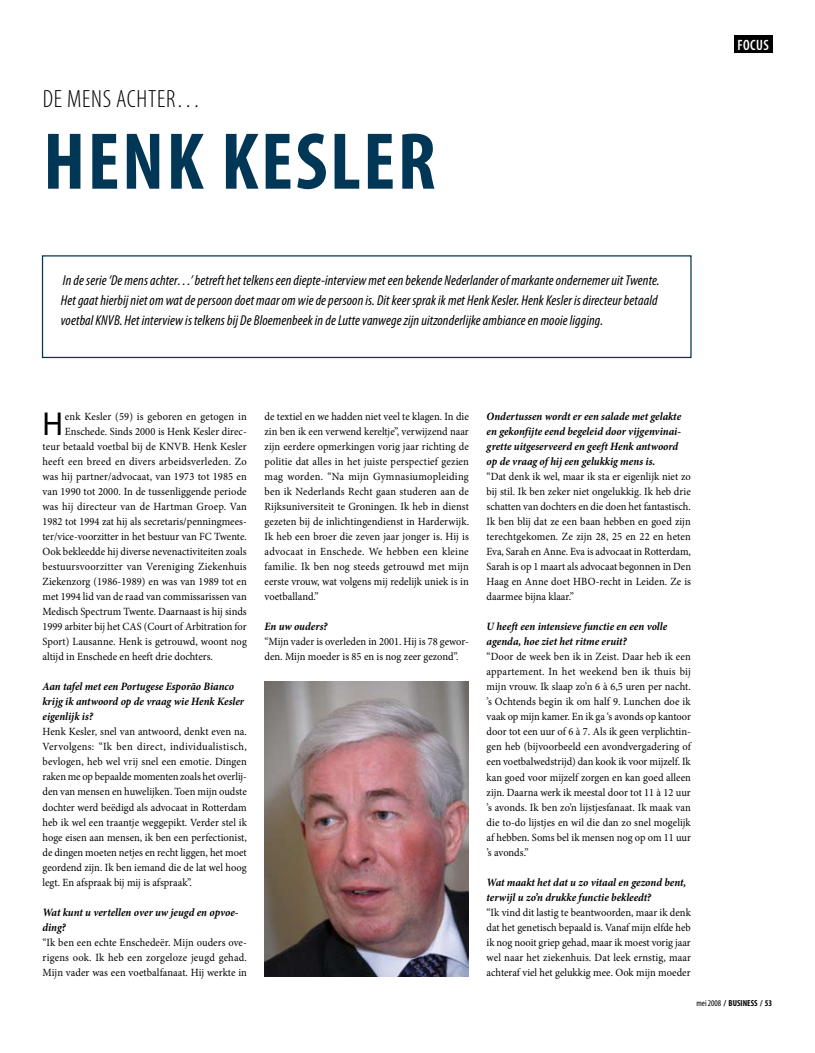
<style>
.page{position:relative;width:815px;height:1053px;background:#fff}
.page>*{position:absolute;margin:0;border:0;box-sizing:border-box;transform-origin:0 0}
.t1{font:700 condensed 81.25px "Myriad Pro";color:#003656}
.t2{font:33.25px "Myriad Pro";color:#000;scale:.95 1}
.t3{font:300 condensed 25px "Myriad Pro";letter-spacing:.03em;color:#000}
.t4{font:600 condensed 15px "Myriad Pro";letter-spacing:.03em;color:#fff;scale:.95 1}
.t5{font:italic condensed 14.38px/20px "Myriad Pro";letter-spacing:.01em;color:#000}
.t6{font:italic 700 11.25px/15px "Minion Pro";color:#000;scale:.95 1}
.t7{font:11px/15px "Minion Pro";color:#000;text-align:justify;scale:.95 1}
.t8{font:11px "Minion Pro";letter-spacing:.02em;color:#000;scale:.95 1}
.t9{font:11px "Minion Pro";letter-spacing:.025em;color:#000;scale:.95 1}
.t10{font:700 condensed 8.75px "Myriad Pro";color:#000}
.s1{font-weight:400}
</style>
<div class="page">
<div style="left:734px;top:35px;width:38px;height:18px;background:#000"></div>
<div style="left:42px;top:255px;width:650px;height:103px;border:1px solid #003656"></div>
<img style="left:265px;top:681px;width:204px;height:295px">
<h3 class="t3" style="left:43px;top:84px;width:160px">DE MENS ACHTER…</h3>
<h1 class="t1" style="left:43px;top:111px;width:394px">HENK KESLER</h1>
<p class="t5" style="left:61px;top:270px;width:600px">In de serie ‘De mens achter…’ betreft het telkens een diepte-interview met een bekende Nederlander of markante ondernemer uit Twente.<br>Het gaat hierbij niet om wat de persoon doet maar om wie de persoon is. Dit keer sprak ik met Henk Kesler. Henk Kesler is directeur betaald voetbal KNVB. Het interview is telkens bij De Bloemenbeek in de Lutte vanwege zijn uitzonderlijke ambiance en mooie ligging.</p>
<h2 class="t2" style="left:43px;top:403px;width:23px">H</h2>
<p class="t8" style="left:65px;top:409px;width:193px">enk Kesler (59) is geboren en getogen in</p>
<p class="t7" style="left:65px;top:424px;width:193px">Enschede. Sinds 2000 is Henk Kesler direc-</p>
<p class="t7" style="left:43px;top:439px;width:216px">teur betaald voetbal bij de KNVB. Henk Kesler</p>
<p class="t8" style="left:43px;top:454px;width:217px">heeft een breed en divers arbeidsverleden. Zo</p>
<p class="t7" style="left:43px;top:469px;width:217px">was hij partner/advocaat, van 1973 tot 1985 en</p>
<p class="t7" style="left:43px;top:484px;width:216px">van 1990 tot 2000. In de tussenliggende periode</p>
<p class="t8" style="left:43px;top:499px;width:217px">was hij directeur van de Hartman Groep. Van</p>
<p class="t7" style="left:43px;top:514px;width:217px">1982 tot 1994 zat hij als secretaris/penningmees-</p>
<p class="t7" style="left:43px;top:529px;width:217px">ter/vice-voorzitter in het bestuur van FC Twente.</p>
<p class="t7" style="left:43px;top:544px;width:216px">Ook bekleedde hij diverse nevenactiviteiten zoals</p>
<p class="t9" style="left:43px;top:559px;width:217px">bestuursvoorzitter van Vereniging Ziekenhuis</p>
<p class="t7" style="left:43px;top:574px;width:217px">Ziekenzorg (1986-1989) en was van 1989 tot en</p>
<p class="t7" style="left:43px;top:589px;width:217px">met 1994 lid van de raad van commissarissen van</p>
<p class="t7" style="left:43px;top:604px;width:216px">Medisch Spectrum Twente. Daarnaast is hij sinds</p>
<p class="t7" style="left:43px;top:619px;width:216px">1999 arbiter bij het CAS (Court of Arbitration for</p>
<p class="t7" style="left:43px;top:634px;width:217px">Sport) Lausanne. Henk is getrouwd, woont nog</p>
<p class="t7" style="left:43px;top:649px;width:181px">altijd in Enschede en heeft drie dochters.</p>
<p class="t6" style="left:43px;top:679px;width:214px">Aan tafel met een Portugese Esporão Bianco krijg ik antwoord op de vraag wie Henk Kesler eigenlijk is?</p>
<p class="t7" style="left:43px;top:724px;width:217px">Henk Kesler, snel van antwoord, denkt even na.<br>Vervolgens: “Ik ben direct, individualistisch, bevlogen, heb wel vrij snel een emotie. Dingen raken me op bepaalde momenten zoals het overlij&shy;den van mensen en huwelijken. Toen mijn oudste dochter werd beëdigd als advocaat in Rotterdam heb ik wel een traantje weggepikt. Verder stel ik hoge eisen aan mensen, ik ben een perfectionist, de dingen moeten netjes en recht liggen, het moet geordend zijn. Ik ben iemand die de lat wel hoog legt. En afspraak bij mij is afspraak”.</p>
<p class="t6" style="left:43px;top:904px;width:208px">Wat kunt u vertellen over uw jeugd en opvoe&shy;ding?</p>
<p class="t7" style="left:43px;top:934px;width:217px">“Ik ben een echte Enschedeër. Mijn ouders ove&shy;rigens ook. Ik heb een zorgeloze jeugd gehad.<br>Mijn vader was een voetbalfanaat. Hij werkte in</p>
<p class="t7" style="left:265px;top:409px;width:217px">de textiel en we hadden niet veel te klagen. In die zin ben ik een verwend kereltje”, verwijzend naar zijn eerdere opmerkingen vorig jaar richting de politie dat alles in het juiste perspectief gezien mag worden. “Na mijn Gymnasiumopleiding ben ik Nederlands Recht gaan studeren aan de Rijksuniversiteit te Groningen. Ik heb in dienst gezeten bij de inlichtingendienst in Harderwijk.<br>Ik heb een broer die zeven jaar jonger is. Hij is advocaat in Enschede. We hebben een kleine familie. Ik ben nog steeds getrouwd met mijn eerste vrouw, wat volgens mij redelijk uniek is in voetballand.”</p>
<p class="t6" style="left:265px;top:619px;width:68px">En uw ouders?</p>
<p class="t7" style="left:265px;top:634px;width:217px">“Mijn vader is overleden in 2001. Hij is 78 gewor&shy;den. Mijn moeder is 85 en is nog zeer gezond”.</p>
<p class="t6" style="left:487px;top:409px;width:206px">Ondertussen wordt er een salade met gelakte en gekonfijte eend begeleid door vijgenvinai&shy;grette uitgeserveerd en geeft Henk antwoord op de vraag of hij een gelukkig mens is.</p>
<p class="t7" style="left:487px;top:469px;width:217px">“Dat denk ik wel, maar ik sta er eigenlijk niet zo bij stil. Ik ben zeker niet ongelukkig. Ik heb drie schatten van dochters en die doen het fantastisch.<br>Ik ben blij dat ze een baan hebben en goed zijn terechtgekomen. Ze zijn 28, 25 en 22 en heten Eva, Sarah en Anne. Eva is advocaat in Rotterdam, Sarah is op 1 maart als advocaat begonnen in Den Haag en Anne doet HBO-recht in Leiden. Ze is daarmee bijna klaar.”</p>
<p class="t6" style="left:487px;top:619px;width:192px">U heeft een intensieve functie en een volle agenda, hoe ziet het ritme eruit?</p>
<p class="t7" style="left:487px;top:649px;width:217px">“Door de week ben ik in Zeist. Daar heb ik een appartement. In het weekend ben ik thuis bij mijn vrouw. Ik slaap zo’n 6 à 6,5 uren per nacht. ’s Ochtends begin ik om half 9. Lunchen doe ik vaak op mijn kamer. En ik ga ‘s avonds op kantoor door tot een uur of 6 à 7. Als ik geen verplichtin&shy;gen heb (bijvoorbeeld een avondvergadering of een voetbalwedstrijd) dan kook ik voor mijzelf. Ik kan goed voor mijzelf zorgen en kan goed alleen zijn. Daarna werk ik meestal door tot 11 à 12 uur ’s avonds. Ik ben zo’n lijstjesfanaat. Ik maak van die to-do lijstjes en wil die dan zo snel mogelijk af hebben. Soms bel ik mensen nog op om 11 uur ’s avonds.”</p>
<p class="t6" style="left:487px;top:874px;width:212px">Wat maakt het dat u zo vitaal en gezond bent, terwijl u zo’n drukke functie bekleedt?</p>
<p class="t7" style="left:487px;top:904px;width:217px">“Ik vind dit lastig te beantwoorden, maar ik denk dat het genetisch bepaald is. Vanaf mijn elfde heb ik nog nooit griep gehad, maar ik moest vorig jaar wel naar het ziekenhuis. Dat leek ernstig, maar achteraf viel het gelukkig mee. Ook mijn moeder</p>
<h3 class="t4" style="left:738px;top:36px;width:34px">FOCUS</h3>
<p class="t10" style="left:696px;top:997px;width:77px"><span class="s1">mei 2008</span> / BUSINESS / 53</p>
</div>
